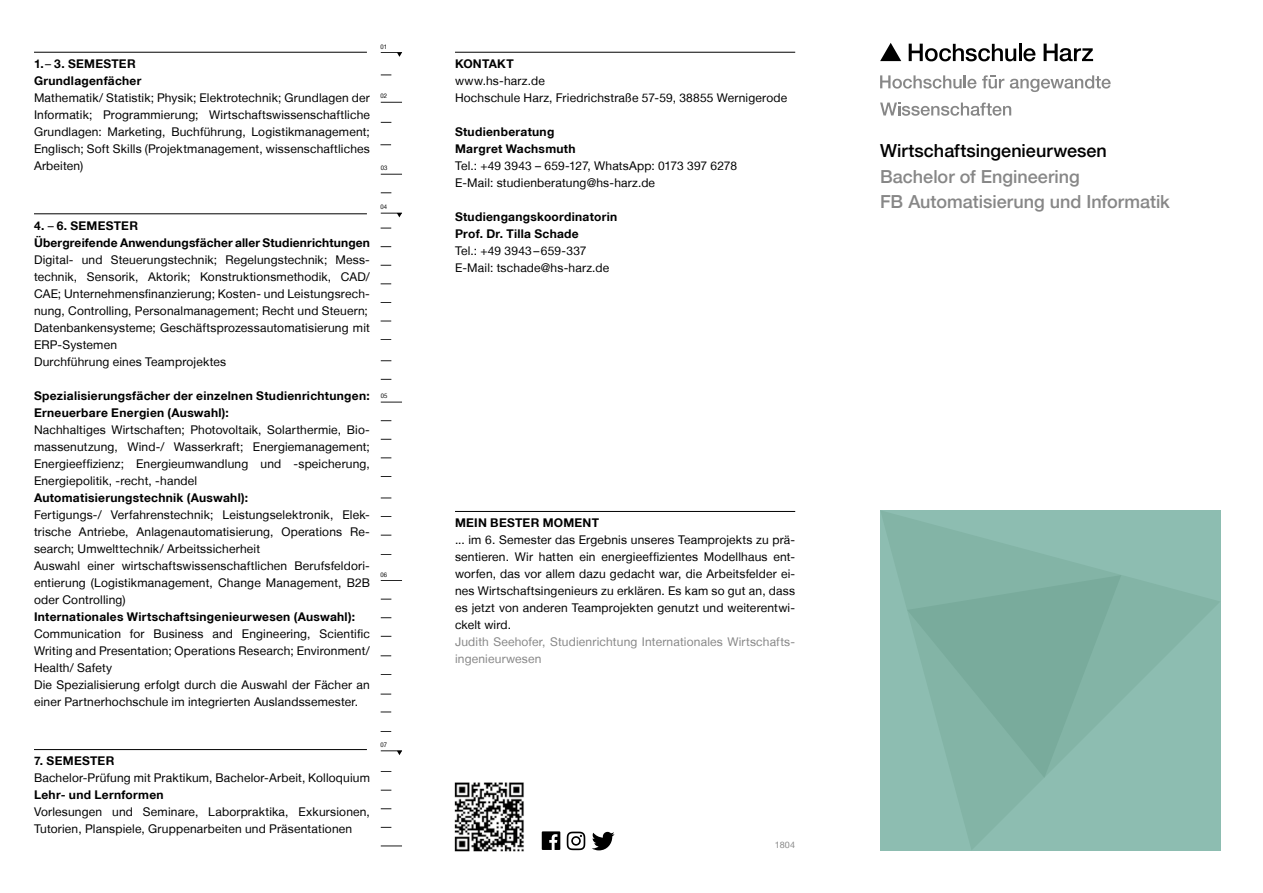
<style>
.page{position:relative;width:1263px;height:893px;background:#fff}
.page>*{position:absolute;margin:0;border:0;box-sizing:border-box;transform-origin:0 0}
.t1{font:500 18px/25.5px "Helvetica Neue LT";color:#878787}
.t2{font:500 18px "Helvetica Neue LT";letter-spacing:.005em;color:#000}
.t3{font:12px/17px "Helvetica Neue LT";letter-spacing:.015em;color:#000}
.t4{font:700 12px/17px "Helvetica Neue LT";letter-spacing:.025em;color:#000}
.t5{font:12px/17px "Helvetica Neue LT";letter-spacing:.015em;color:#878787}
.t6{font:9px "Helvetica Neue LT";color:#878787}
.t7{font:6.45px "Helvetica Neue LT";color:#000;scale:.92 1}
.s1{font-weight:400}
</style>
<div class="page">
<img style="left:454px;top:782px;width:70px;height:70px">
<svg style="left:381px;top:52px;width:21px;height:5px"></svg>
<svg style="left:381px;top:102px;width:21px;height:1px"></svg>
<svg style="left:381px;top:174px;width:21px;height:1px"></svg>
<svg style="left:381px;top:213px;width:21px;height:4px"></svg>
<svg style="left:381px;top:402px;width:21px;height:1px"></svg>
<svg style="left:381px;top:580px;width:21px;height:1px"></svg>
<svg style="left:381px;top:751px;width:21px;height:4px"></svg>
<svg style="left:381px;top:846px;width:21px;height:1px"></svg>
<hr style="left:34px;top:52px;width:333px;height:1px;background:#000">
<hr style="left:34px;top:213px;width:333px;height:1px;background:#000">
<hr style="left:34px;top:749px;width:333px;height:1px;background:#000">
<hr style="left:455px;top:52px;width:340px;height:1px;background:#000">
<hr style="left:455px;top:511px;width:340px;height:1px;background:#000">
<svg style="left:880px;top:43px;width:21px;height:18px"></svg>
<svg style="left:909px;top:44px;width:126px;height:17px"></svg>
<svg style="left:1043px;top:44px;width:50px;height:17px"></svg>
<svg style="left:880px;top:75px;width:96px;height:14px"></svg>
<svg style="left:982px;top:75px;width:22px;height:14px"></svg>
<svg style="left:1010px;top:75px;width:101px;height:17px"></svg>
<svg style="left:880px;top:102px;width:131px;height:14px"></svg>
<svg style="left:880px;top:510px;width:340px;height:340px;fill:#8dbdb1"></svg>
<svg style="left:907px;top:575px;width:214px;height:203px"></svg>
<svg style="left:542px;top:831px;width:18px;height:19px"></svg>
<svg style="left:592px;top:832px;width:22px;height:18px"></svg>
<svg style="left:567px;top:832px;width:18px;height:18px"></svg>
<p class="t4" style="left:34px;top:55px;width:109px">1.<span class="s1">–</span> 3. SEMESTER<br>Grundlagenfächer</p>
<p class="t3" style="left:34px;top:89px;width:337px;text-align:justify">Mathematik/ Statistik; Physik; Elektrotechnik; Grundlagen der Informatik; Programmierung; Wirtschaftswissenschaftliche Grundlagen: Marketing, Buchführung, Logistikmanagement; Englisch; Soft Skills (Projektmanagement, wissenschaftliches Arbeiten)</p>
<p class="t4" style="left:34px;top:217px;width:337px">4. <span class="s1">–</span> 6. SEMESTER<br>Übergreifende Anwendungsfächer aller Studienrichtungen</p>
<p class="t3" style="left:34px;top:251px;width:337px">Digital- und Steuerungstechnik; Regelungstechnik; Mess&shy;technik, Sensorik, Aktorik; Konstruktionsmethodik, CAD/ CAE; Unternehmensfinanzierung; Kosten- und Leistungsrech&shy;nung, Controlling, Personalmanagement; Recht und Steuern; Datenbankensysteme; Geschäftsprozessautomatisierung mit ERP-Systemen<br>Durchführung eines Teamprojektes</p>
<p class="t4" style="left:34px;top:387px;width:337px">Spezialisierungsfächer der einzelnen Studienrichtungen:<br>Erneuerbare Energien (Auswahl):</p>
<p class="t3" style="left:34px;top:421px;width:337px;text-align:justify">Nachhaltiges Wirtschaften; Photovoltaik, Solarthermie, Bio&shy;massenutzung, Wind-/ Wasserkraft; Energiemanagement; Energieeffizienz; Energieumwandlung und -speicherung, Energiepolitik, -recht, -handel</p>
<p class="t4" style="left:34px;top:489px;width:216px">Automatisierungstechnik (Auswahl):</p>
<p class="t3" style="left:34px;top:506px;width:337px">Fertigungs-/ Verfahrenstechnik; Leistungselektronik, Elek&shy;trische Antriebe, Anlagenautomatisierung, Operations Re&shy;search; Umwelttechnik/ Arbeitssicherheit<br>Auswahl einer wirtschaftswissenschaftlichen Berufsfeldori&shy;entierung (Logistikmanagement, Change Management, B2B oder Controlling)</p>
<p class="t4" style="left:34px;top:608px;width:323px">Internationales Wirtschaftsingenieurwesen (Auswahl):</p>
<p class="t3" style="left:34px;top:625px;width:337px">Communication for Business and Engineering, Scientific Writing and Presentation; Operations Research; Environment/ Health/ Safety<br>Die Spezialisierung erfolgt durch die Auswahl der Fächer an einer Partnerhochschule im integrierten Auslandssemester.</p>
<p class="t7" style="left:381px;top:43px;width:9px">01</p>
<p class="t7" style="left:380px;top:92px;width:9px">02</p>
<p class="t7" style="left:381px;top:164px;width:9px">03</p>
<p class="t7" style="left:380px;top:203px;width:9px">04</p>
<p class="t7" style="left:381px;top:392px;width:9px">05</p>
<p class="t7" style="left:380px;top:571px;width:9px">06</p>
<p class="t4" style="left:34px;top:752px;width:82px">7. SEMESTER</p>
<p class="t3" style="left:34px;top:769px;width:337px">Bachelor-Prüfung mit Praktikum, Bachelor-Arbeit, Kolloquium</p>
<p class="t4" style="left:34px;top:786px;width:131px">Lehr- und Lernformen</p>
<p class="t3" style="left:34px;top:803px;width:337px">Vorlesungen und Seminare, Laborpraktika, Exkursionen,<br>Tutorien, Planspiele, Gruppenarbeiten und Präsentationen</p>
<p class="t7" style="left:380px;top:741px;width:9px">07</p>
<p class="t4" style="left:455px;top:55px;width:60px">KONTAKT</p>
<p class="t3" style="left:455px;top:72px;width:334px">www.hs-harz.de<br>Hochschule Harz, Friedrichstraße 57-59, 38855 Wernigerode</p>
<p class="t4" style="left:455px;top:123px;width:122px">Studienberatung<br>Margret Wachsmuth</p>
<p class="t3" style="left:455px;top:157px;width:284px">Tel.: +49 3943 – 659-127, WhatsApp: 0173 397 6278<br>E-Mail: studienberatung@hs-harz.de</p>
<p class="t4" style="left:455px;top:208px;width:164px">Studiengangskoordinatorin<br>Prof. Dr. Tilla Schade</p>
<p class="t3" style="left:455px;top:242px;width:156px">Tel.: +49 3943–659-337<br>E-Mail: tschade@hs-harz.de</p>
<p class="t4" style="left:455px;top:514px;width:146px">MEIN BESTER MOMENT</p>
<p class="t3" style="left:455px;top:531px;width:342px;text-align:justify">... im 6. Semester das Ergebnis unseres Teamprojekts zu prä&shy;sentieren. Wir hatten ein energieeffizientes Modellhaus ent&shy;worfen, das vor allem dazu gedacht war, die Arbeitsfelder ei&shy;nes Wirtschaftsingenieurs zu erklären. Es kam so gut an, dass es jetzt von anderen Teamprojekten genutzt und weiterentwi&shy;ckelt wird.</p>
<p class="t5" style="left:455px;top:633px;width:342px">Judith Seehofer, Studienrichtung Internationales Wirtschafts&shy;ingenieurwesen</p>
<p class="t6" style="left:775px;top:839px;width:22px">1804</p>
<h1 class="t2" style="left:880px;top:140px;width:228px">Wirtschaftsingenieurwesen</h1>
<h1 class="t1" style="left:880px;top:163px;width:291px">Bachelor of Engineering<br>FB Automatisierung und Informatik</h1>
</div>
